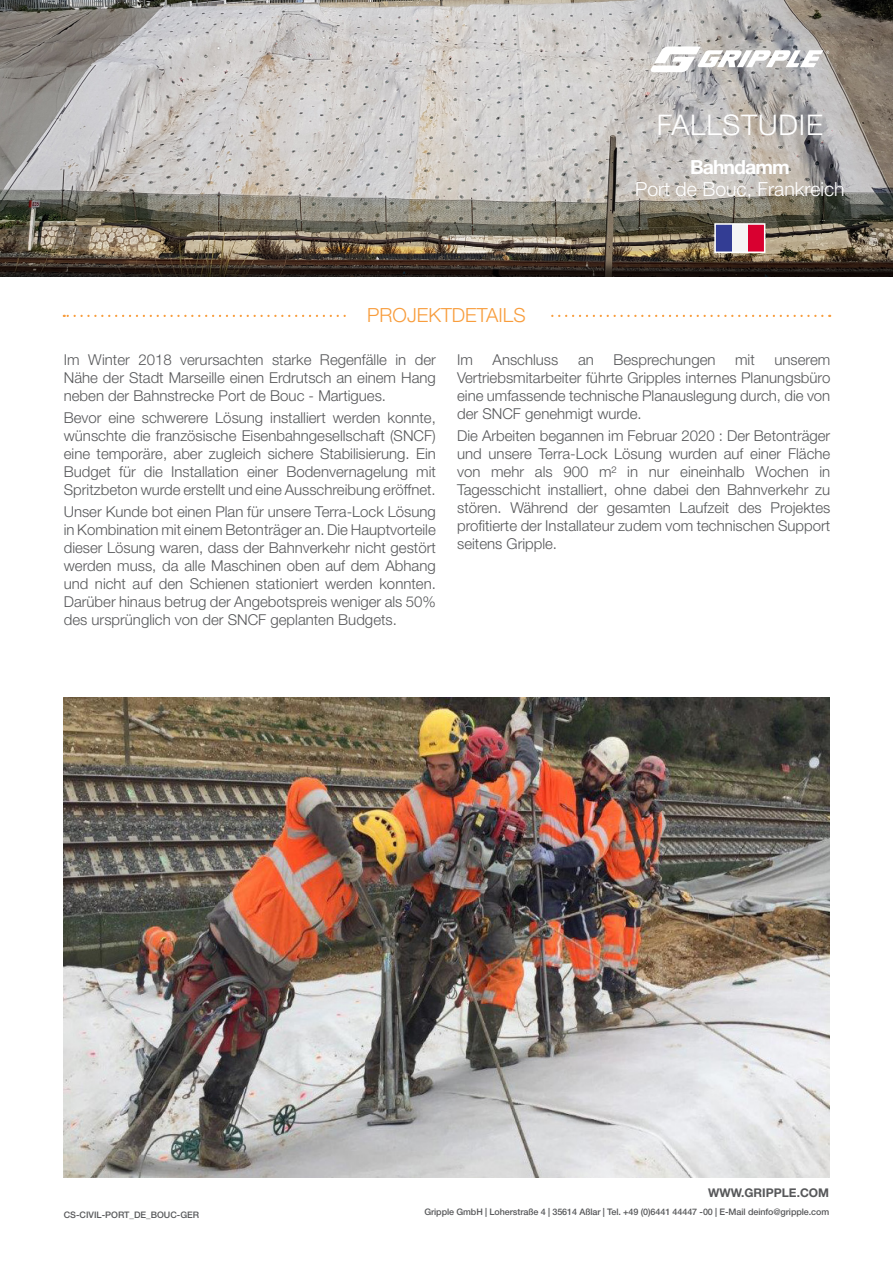
<style>
.page{position:relative;width:893px;height:1263px;background:#fff}
.page>*{position:absolute;margin:0;border:0;box-sizing:border-box;transform-origin:0 0}
.t1{font:300 28.5px "Helvetica Neue LT Pro";letter-spacing:.03em;color:#fff}
.t2{font:300 19.5px/22.5px "Helvetica Neue LT Pro";color:#fff;text-align:center}
.t3{font:300 19.5px "Helvetica Neue LT Pro";color:#f89d3d}
.Bullets{font:300 15px/18px "Helvetica Neue LT Pro";color:#57585a;text-align:justify}
.t4{font:700 12px "Helvetica Neue LT Pro";color:#57585a}
.t5{font:500 9px "Helvetica Neue LT Pro";letter-spacing:-.01em;color:#57585a}
.s1{font-weight:700}
</style>
<div class="page">
<img style="left:64px;top:697px;width:765px;height:481px">
<div style="left:0;top:0;width:893px;height:279px;background:#231f20;opacity:.75"></div>
<div style="left:715px;top:224px;width:17px;height:28px;background:#333d94"></div>
<div style="left:732px;top:224px;width:16px;height:28px;background:#f5f5f5"></div>
<div style="left:748px;top:224px;width:17px;height:28px;background:#d90030"></div>
<div style="left:714px;top:223px;width:51px;height:30px;border:2px solid #fff"></div>
<svg style="left:64px;top:315px;width:758px;height:2px"></svg>
<svg style="left:650px;top:46px;width:179px;height:26px"></svg>
<div style="left:346px;top:308px;width:201px;height:14px;background:#fff"></div>
<p class="t1" style="left:657px;top:108px;width:168px">FALLSTUDIE</p>
<p class="t2" style="left:635px;top:155px;width:211px"><span class="s1">Bahndamm<br></span>Port de Bouc, Frankreich</p>
<p class="t3" style="left:367px;top:303px;width:160px">PROJEKTDETAILS</p>
<p class="Bullets" style="left:64px;top:350px;width:374px">Im Winter 2018 verursachten starke Regenfälle in der Nähe der Stadt Marseille einen Erdrutsch an einem Hang neben der Bahnstrecke Port de Bouc - Martigues.</p>
<p class="Bullets" style="left:64px;top:408px;width:374px">Bevor eine schwerere Lösung installiert werden konnte, wünschte die französische Eisenbahngesellschaft (SNCF) eine temporäre, aber zugleich sichere Stabilisierung. Ein Budget für die Installation einer Bodenvernagelung mit Spritzbeton wurde erstellt und eine Ausschreibung eröffnet.</p>
<p class="Bullets" style="left:64px;top:503px;width:374px">Unser Kunde bot einen Plan für unsere Terra-Lock Lösung in Kombination mit einem Betonträger an. Die Hauptvorteile dieser Lösung waren, dass der Bahnverkehr nicht gestört werden muss, da alle Maschinen oben auf dem Abhang und nicht auf den Schienen stationiert werden konnten.<br>Darüber hinaus betrug der Angebotspreis weniger als 50% des ursprünglich von der SNCF geplanten Budgets.</p>
<p class="Bullets" style="left:457px;top:350px;width:17px">Im</p>
<p class="Bullets" style="left:493px;top:350px;width:67px">Anschluss</p>
<p class="Bullets" style="left:578px;top:350px;width:17px">an</p>
<p class="Bullets" style="left:613px;top:350px;width:103px">Besprechungen</p>
<p class="Bullets" style="left:735px;top:350px;width:21px">mit</p>
<p class="Bullets" style="left:457px;top:350px;width:375px;text-indent:317px">unserem Vertriebsmitarbeiter führte Gripples internes Planungsbüro eine umfassende technische Planauslegung durch, die von der SNCF genehmigt wurde.</p>
<p class="Bullets" style="left:457px;top:426px;width:375px">Die Arbeiten begannen im Februar 2020 : Der Betonträger und unsere Terra-Lock Lösung wurden auf einer Fläche von mehr als 900 m² in nur eineinhalb Wochen in Tagesschicht installiert, ohne dabei den Bahnverkehr zu stören. Während der gesamten Laufzeit des Projektes profitierte der Installateur zudem vom technischen Support seitens Gripple.</p>
<p class="t4" style="left:708px;top:1185px;width:123px">WWW.GRIPPLE.COM</p>
<p class="t5" style="left:64px;top:1209px;width:137px">CS-CIVIL-PORT_DE_BOUC-GER</p>
<p class="t5" style="left:424px;top:1206px;width:406px">Gripple GmbH | Loherstraße 4 | 35614 Aßlar | Tel. +49 (0)6441 44447 -00 | E-Mail deinfo@gripple.com</p>
</div>
